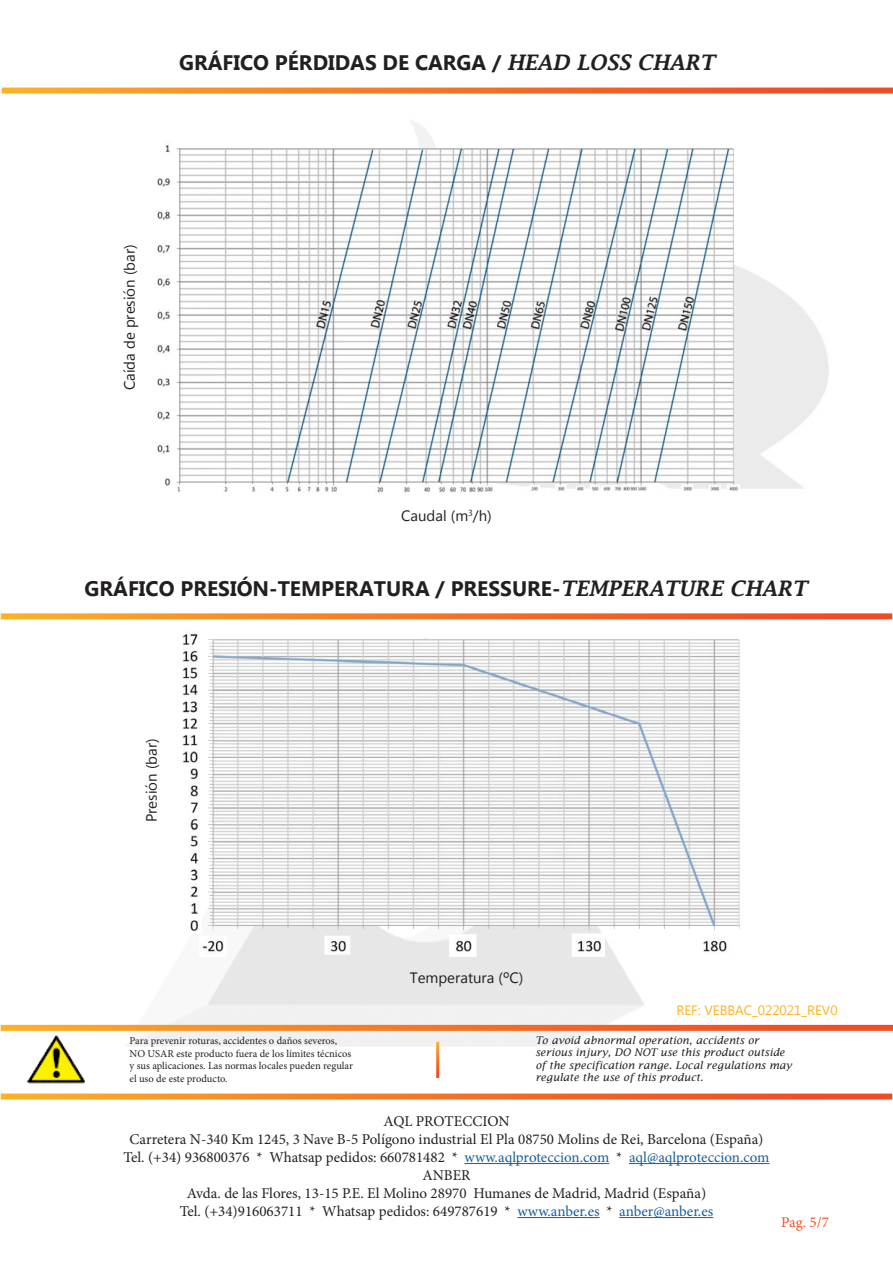
<style>
.page{position:relative;width:893px;height:1263px;background:#fff}
.page>*{position:absolute;margin:0;border:0;box-sizing:border-box;transform-origin:0 0}
.t1{font:700 21px "Microsoft New Tai Lue";color:#231f20}
.t2{font:15px/18px "Minion Pro";color:#231f20;text-align:center}
.t3{font:15px "Microsoft New Tai Lue";color:#231f20}
.t4{font:15px "Minion Pro";color:#f05126}
.t5{font:13.5px "Microsoft New Tai Lue";color:#fcb325}
.t6{font:10.5px/12.6px "Minion Pro";color:#231f20}
.t7{font:italic 10.5px/12.6px "Lucida Fax";color:#231f20}
.s1{font-family:"Lucida Fax";font-weight:600;font-style:italic}
.s2{color:#175d9e}
</style>
<div class="page">
<img style="left:27px;top:1035px;width:58px;height:49px">
<svg style="left:1px;top:1025px;width:892px;height:6px;background:#f4792b"></svg>
<svg style="left:1px;top:1093px;width:891px;height:6px;background:#f4823a"></svg>
<hr style="left:465px;top:1163px;width:144px;height:1px;background:#175d9e">
<hr style="left:629px;top:1163px;width:141px;height:1px;background:#175d9e">
<hr style="left:517px;top:1217px;width:82px;height:1px;background:#175d9e">
<hr style="left:619px;top:1217px;width:94px;height:1px;background:#175d9e">
<svg style="left:2px;top:88px;width:891px;height:6px;background:#f48036"></svg>
<img style="left:153px;top:142px;width:587px;height:351px">
<svg style="left:1px;top:613px;width:891px;height:6px;background:#f47e33"></svg>
<img style="left:179px;top:631px;width:560px;height:326px">
<h1 class="t1" style="left:179px;top:51px;width:537px">GRÁFICO PÉRDIDAS DE CARGA / <span class="s1">HEAD LOSS CHART</span></h1>
<p class="t3" style="left:121px;top:390px;width:147px;rotate:-90deg">Caída de presión (bar)</p>
<p class="t3" style="left:401px;top:507px;width:92px">Caudal (m<sup>3</sup>/h)</p>
<h1 class="t1" style="left:85px;top:577px;width:724px">GRÁFICO PRESIÓN-TEMPERATURA / PRESSURE-<span class="s1">TEMPERATURE CHART</span></h1>
<p class="t3" style="left:143px;top:822px;width:85px;rotate:-90deg">Presión (bar)</p>
<p class="t3" style="left:410px;top:969px;width:115px">Temperatura (ºC)</p>
<p class="t5" style="left:676px;top:1003px;width:163px">REF: VEBBAC_022021_REV0</p>
<p class="t6" style="left:130px;top:1034px;width:225px">Para prevenir roturas, accidentes o daños severos, NO USAR este producto fuera de los límites técnicos y sus aplicaciones. Las normas locales pueden regular el uso de este producto.</p>
<p class="t7" style="left:535px;top:1033px;width:258px">To avoid abnormal operation, accidents or serious injury, DO NOT use this product outside of the specification range. Local regulations may regulate the use of this product.</p>
<p class="t2" style="left:123px;top:1112px;width:648px">AQL PROTECCION<br>Carretera N-340 Km 1245, 3 Nave B-5 Polígono industrial El Pla 08750 Molins de Rei, Barcelona (España)<br>Tel. (+34) 936800376 * Whatsap pedidos: 660781482 * <span class="s2">www.aqlproteccion.com</span> * <span class="s2">aql@aqlproteccion.com </span>ANBER<br>Avda. de las Flores, 13-15 P.E. El Molino 28970 Humanes de Madrid, Madrid (España)<br>Tel. (+34)916063711 * Whatsap pedidos: 649787619 * <span class="s2">www.anber.es</span> * <span class="s2">anber@anber.es</span></p>
<p class="t4" style="left:781px;top:1212px;width:49px">Pag. 5/7</p>
</div>
